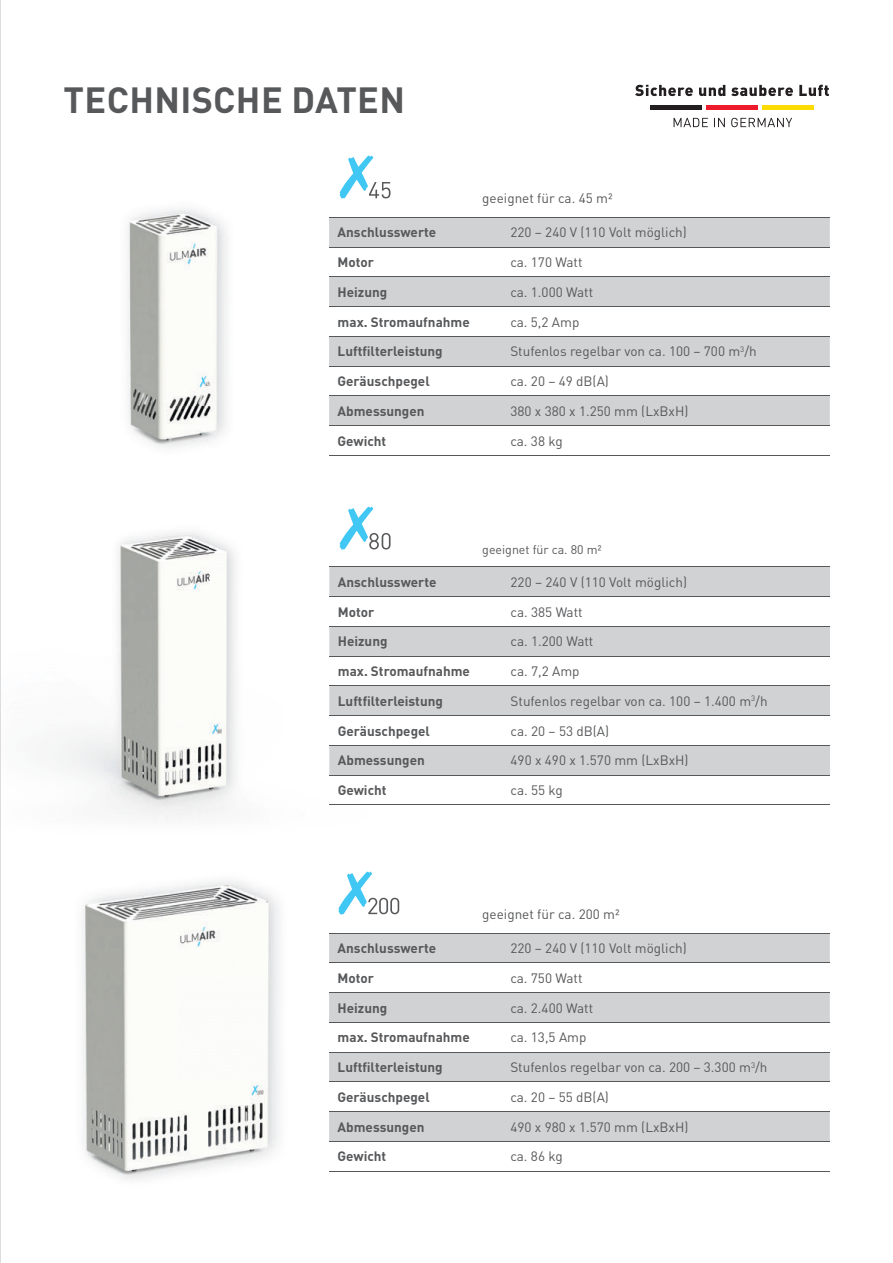
<style>
.page{position:relative;width:893px;height:1263px;background:#fff}
.page>*{position:absolute;margin:0;border:0;box-sizing:border-box;transform-origin:0 0}
.t1{font:700 36px "DIN Pro";letter-spacing:.01em;color:#57585a}
.t2{font:13.5px "DIN Pro";color:#57585a}
.t3{font:700 13.5px "DIN Pro";color:#57585a}
.t4{font:12.3px "DIN Pro";color:#57585a}
</style>
<div class="page">
<img style="left:127px;top:208px;width:100px;height:240px">
<img style="left:127px;top:365px;width:26px;height:83px">
<img style="left:53px;top:506px;width:335px;height:312px">
<img style="left:82px;top:881px;width:196px;height:299px">
<svg style="left:338px;top:871px;width:61px;height:43px"></svg>
<svg style="left:340px;top:507px;width:51px;height:42px"></svg>
<svg style="left:340px;top:155px;width:50px;height:43px"></svg>
<hr style="left:0;top:0;width:1px;height:1263px;background:#dcdddf">
<svg style="left:635px;top:85px;width:194px;height:11px"></svg>
<svg style="left:674px;top:118px;width:118px;height:9px"></svg>
<hr style="left:651px;top:105px;width:51px;height:4px;background:#231f20">
<hr style="left:706px;top:105px;width:52px;height:4px;background:#ee1b2d">
<hr style="left:762px;top:105px;width:52px;height:4px;background:#ffdc01">
<div style="left:329px;top:567px;width:501px;height:29px;background:#d1d2d4"></div>
<svg style="left:329px;top:597px;width:501px;height:207px"></svg>
<hr style="left:329px;top:566px;width:182px;height:1px;background:#57585a">
<hr style="left:511px;top:566px;width:319px;height:1px;background:#57585a">
<hr style="left:329px;top:596px;width:182px;height:1px;background:#57585a">
<hr style="left:511px;top:596px;width:319px;height:1px;background:#57585a">
<hr style="left:329px;top:626px;width:182px;height:1px;background:#57585a">
<hr style="left:511px;top:626px;width:319px;height:1px;background:#57585a">
<hr style="left:329px;top:656px;width:182px;height:1px;background:#57585a">
<hr style="left:511px;top:656px;width:319px;height:1px;background:#57585a">
<hr style="left:329px;top:685px;width:182px;height:1px;background:#57585a">
<hr style="left:511px;top:685px;width:319px;height:1px;background:#57585a">
<hr style="left:329px;top:715px;width:182px;height:1px;background:#57585a">
<hr style="left:511px;top:715px;width:319px;height:1px;background:#57585a">
<hr style="left:329px;top:745px;width:182px;height:1px;background:#57585a">
<hr style="left:511px;top:745px;width:319px;height:1px;background:#57585a">
<hr style="left:329px;top:775px;width:182px;height:1px;background:#57585a">
<hr style="left:511px;top:775px;width:319px;height:1px;background:#57585a">
<hr style="left:329px;top:804px;width:182px;height:1px;background:#57585a">
<hr style="left:511px;top:804px;width:319px;height:1px;background:#57585a">
<div style="left:329px;top:218px;width:501px;height:29px;background:#d1d2d4"></div>
<svg style="left:329px;top:277px;width:501px;height:148px;fill:#d1d2d4"></svg>
<hr style="left:329px;top:217px;width:181px;height:1px;background:#57585a">
<hr style="left:510px;top:217px;width:320px;height:1px;background:#57585a">
<hr style="left:329px;top:247px;width:181px;height:1px;background:#57585a">
<hr style="left:510px;top:247px;width:320px;height:1px;background:#57585a">
<hr style="left:329px;top:276px;width:181px;height:1px;background:#57585a">
<hr style="left:510px;top:276px;width:320px;height:1px;background:#57585a">
<hr style="left:329px;top:306px;width:181px;height:1px;background:#57585a">
<hr style="left:510px;top:306px;width:320px;height:1px;background:#57585a">
<hr style="left:329px;top:336px;width:181px;height:1px;background:#57585a">
<hr style="left:510px;top:336px;width:320px;height:1px;background:#57585a">
<hr style="left:329px;top:366px;width:181px;height:1px;background:#57585a">
<hr style="left:510px;top:366px;width:320px;height:1px;background:#57585a">
<hr style="left:329px;top:395px;width:181px;height:1px;background:#57585a">
<hr style="left:510px;top:395px;width:320px;height:1px;background:#57585a">
<hr style="left:329px;top:425px;width:181px;height:1px;background:#57585a">
<hr style="left:510px;top:425px;width:320px;height:1px;background:#57585a">
<hr style="left:329px;top:455px;width:181px;height:1px;background:#57585a">
<hr style="left:510px;top:455px;width:320px;height:1px;background:#57585a">
<div style="left:329px;top:934px;width:501px;height:28px;background:#d1d2d4"></div>
<svg style="left:329px;top:993px;width:501px;height:148px;fill:#d1d2d4"></svg>
<hr style="left:329px;top:933px;width:181px;height:1px;background:#57585a">
<hr style="left:510px;top:933px;width:320px;height:1px;background:#57585a">
<hr style="left:329px;top:962px;width:181px;height:1px;background:#57585a">
<hr style="left:510px;top:962px;width:320px;height:1px;background:#57585a">
<hr style="left:329px;top:992px;width:181px;height:1px;background:#57585a">
<hr style="left:510px;top:992px;width:320px;height:1px;background:#57585a">
<hr style="left:329px;top:1022px;width:181px;height:1px;background:#57585a">
<hr style="left:510px;top:1022px;width:320px;height:1px;background:#57585a">
<hr style="left:329px;top:1052px;width:181px;height:1px;background:#57585a">
<hr style="left:510px;top:1052px;width:320px;height:1px;background:#57585a">
<hr style="left:329px;top:1081px;width:181px;height:1px;background:#57585a">
<hr style="left:510px;top:1081px;width:320px;height:1px;background:#57585a">
<hr style="left:329px;top:1111px;width:181px;height:1px;background:#57585a">
<hr style="left:510px;top:1111px;width:320px;height:1px;background:#57585a">
<hr style="left:329px;top:1141px;width:181px;height:1px;background:#57585a">
<hr style="left:510px;top:1141px;width:320px;height:1px;background:#57585a">
<hr style="left:329px;top:1171px;width:181px;height:1px;background:#57585a">
<hr style="left:510px;top:1171px;width:320px;height:1px;background:#57585a">
<h1 class="t1" style="left:64px;top:75px;width:343px">TECHNISCHE DATEN</h1>
<p class="t2" style="left:482px;top:189px;width:132px">geeignet für ca. 45 m²</p>
<p class="t3" style="left:338px;top:223px;width:100px">Anschlusswerte</p>
<p class="t2" style="left:510px;top:223px;width:178px">220 – 240 V (110 Volt möglich)</p>
<p class="t3" style="left:338px;top:253px;width:38px">Motor</p>
<p class="t2" style="left:510px;top:253px;width:74px">ca. 170 Watt</p>
<p class="t3" style="left:338px;top:283px;width:51px">Heizung</p>
<p class="t2" style="left:510px;top:283px;width:84px">ca. 1.000 Watt</p>
<p class="t3" style="left:338px;top:313px;width:134px">max. Stromaufnahme</p>
<p class="t2" style="left:510px;top:313px;width:71px">ca. 5,2 Amp</p>
<p class="t3" style="left:338px;top:342px;width:107px">Luftfilterleistung</p>
<p class="t2" style="left:510px;top:342px;width:248px">Stufenlos regelbar von ca. 100 – 700 m<sup>3</sup>/h</p>
<p class="t3" style="left:338px;top:372px;width:94px">Geräuschpegel</p>
<p class="t2" style="left:510px;top:372px;width:100px">ca. 20 – 49 dB(A)</p>
<p class="t3" style="left:338px;top:402px;width:88px">Abmessungen</p>
<p class="t2" style="left:510px;top:402px;width:180px">380 x 380 x 1.250 mm (LxBxH)</p>
<p class="t3" style="left:338px;top:432px;width:50px">Gewicht</p>
<p class="t2" style="left:510px;top:432px;width:54px">ca. 38 kg</p>
<p class="t4" style="left:482px;top:541px;width:121px">geeignet für ca. 80 m²</p>
<p class="t3" style="left:338px;top:573px;width:100px">Anschlusswerte</p>
<p class="t2" style="left:511px;top:573px;width:178px">220 – 240 V (110 Volt möglich)</p>
<p class="t3" style="left:338px;top:602px;width:38px">Motor</p>
<p class="t2" style="left:511px;top:602px;width:74px">ca. 385 Watt</p>
<p class="t3" style="left:338px;top:632px;width:51px">Heizung</p>
<p class="t2" style="left:511px;top:632px;width:84px">ca. 1.200 Watt</p>
<p class="t3" style="left:338px;top:662px;width:134px">max. Stromaufnahme</p>
<p class="t2" style="left:511px;top:662px;width:71px">ca. 7,2 Amp</p>
<p class="t3" style="left:338px;top:692px;width:107px">Luftfilterleistung</p>
<p class="t2" style="left:511px;top:692px;width:259px">Stufenlos regelbar von ca. 100 – 1.400 m<sup>3</sup>/h</p>
<p class="t3" style="left:338px;top:722px;width:94px">Geräuschpegel</p>
<p class="t2" style="left:511px;top:722px;width:100px">ca. 20 – 53 dB(A)</p>
<p class="t3" style="left:338px;top:751px;width:88px">Abmessungen</p>
<p class="t2" style="left:511px;top:751px;width:180px">490 x 490 x 1.570 mm (LxBxH)</p>
<p class="t3" style="left:338px;top:781px;width:50px">Gewicht</p>
<p class="t2" style="left:511px;top:781px;width:54px">ca. 55 kg</p>
<p class="t2" style="left:482px;top:905px;width:139px">geeignet für ca. 200 m²</p>
<p class="t3" style="left:338px;top:939px;width:100px">Anschlusswerte</p>
<p class="t2" style="left:510px;top:939px;width:178px">220 – 240 V (110 Volt möglich)</p>
<p class="t3" style="left:338px;top:969px;width:38px">Motor</p>
<p class="t2" style="left:510px;top:969px;width:74px">ca. 750 Watt</p>
<p class="t3" style="left:338px;top:998px;width:51px">Heizung</p>
<p class="t2" style="left:510px;top:998px;width:84px">ca. 2.400 Watt</p>
<p class="t3" style="left:338px;top:1028px;width:134px">max. Stromaufnahme</p>
<p class="t2" style="left:510px;top:1028px;width:78px">ca. 13,5 Amp</p>
<p class="t3" style="left:338px;top:1058px;width:107px">Luftfilterleistung</p>
<p class="t2" style="left:510px;top:1058px;width:259px">Stufenlos regelbar von ca. 200 – 3.300 m<sup>3</sup>/h</p>
<p class="t3" style="left:338px;top:1088px;width:94px">Geräuschpegel</p>
<p class="t2" style="left:510px;top:1088px;width:100px">ca. 20 – 55 dB(A)</p>
<p class="t3" style="left:338px;top:1118px;width:88px">Abmessungen</p>
<p class="t2" style="left:510px;top:1118px;width:180px">490 x 980 x 1.570 mm (LxBxH)</p>
<p class="t3" style="left:338px;top:1147px;width:50px">Gewicht</p>
<p class="t2" style="left:510px;top:1147px;width:54px">ca. 86 kg</p>
</div>
